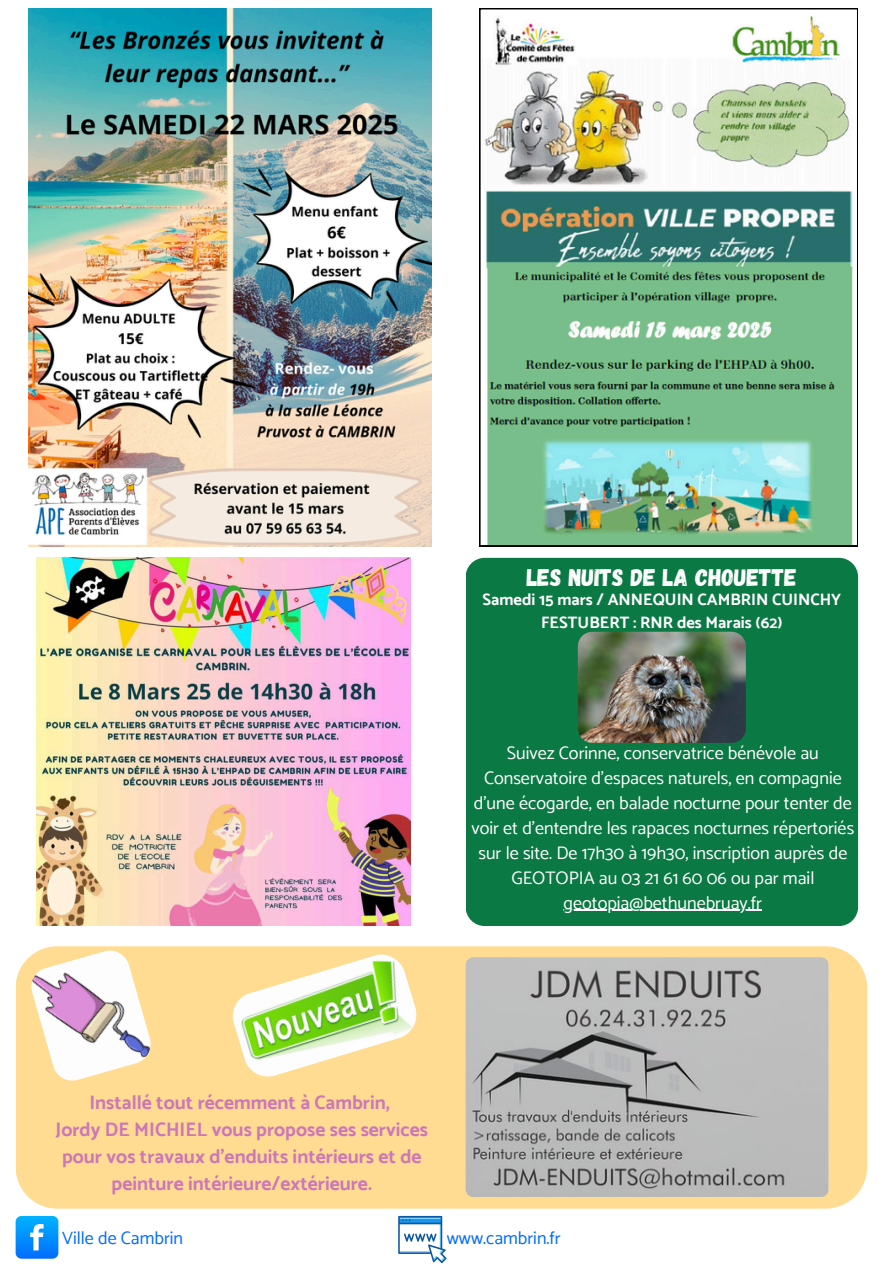
<style>
.page{position:relative;width:894px;height:1264px;background:#fff}
.page>*{position:absolute;margin:0;border:0;box-sizing:border-box;transform-origin:0 0}
.t1{font:24px "Gagalin";color:#fff}
.t2{font:700 19.5px/27px "Catamaran";color:#cd77b7;text-align:center}
.t3{font:18.15px/24.9px "Catamaran";color:#fff;text-align:center}
.t4{font:18px "Catamaran";color:#006aff}
.t5{font:700 16.5px/22.5px "Catamaran";color:#fff;text-align:center}
</style>
<div class="page">
<svg style="left:16px;top:1215px;width:42px;height:43px;background:#229eff"></svg>
<svg style="left:398px;top:1215px;width:48px;height:48px"></svg>
<img style="left:29px;top:8px;width:403px;height:538px">
<img style="left:37px;top:558px;width:373px;height:367px">
<img style="left:479px;top:8px;width:378px;height:538px">
<div style="left:16px;top:946px;width:850px;height:262px;background:#ffdc92"></div>
<img style="left:465px;top:957px;width:363px;height:239px;border-radius:8px">
<img style="left:230px;top:951px;width:189px;height:128px">
<img style="left:29px;top:948px;width:124px;height:134px">
<div style="left:465px;top:558px;width:392px;height:368px;background:#0b7944;border-radius:19px"></div>
<hr style="left:563px;top:909px;width:199px;height:1px;background:#fff">
<img style="left:577px;top:631px;width:168px;height:112px">
<h1 class="t1" style="left:526px;top:561px;width:272px">LES NUITS DE LA CHOUETTE</h1>
<p class="t5" style="left:482px;top:588px;width:360px">Samedi 15 mars / ANNEQUIN CAMBRIN CUINCHY<br>FESTUBERT : RNR des Marais (62)</p>
<p class="t3" style="left:471px;top:740px;width:384px">Suivez Corinne, conservatrice bénévole au Conservatoire d'espaces naturels, en compagnie d'une écogarde, en balade nocturne pour tenter de voir et d'entendre les rapaces nocturnes répertoriés sur le site. De 17h30 à 19h30, inscription auprès de GEOTOPIA au 03 21 61 60 06 ou par mail</p>
<h3 class="t3" style="left:563px;top:890px;width:200px">geotopia@bethunebruay.fr</h3>
<p class="t2" style="left:56px;top:1088px;width:374px">Installé tout récemment à Cambrin,<br>Jordy DE MICHIEL vous propose ses services pour vos travaux d’enduits intérieurs et de peinture intérieure/extérieure.</p>
<p class="t4" style="left:62px;top:1227px;width:122px">Ville de Cambrin</p>
<p class="t4" style="left:446px;top:1227px;width:115px">www.cambrin.fr</p>
</div>
